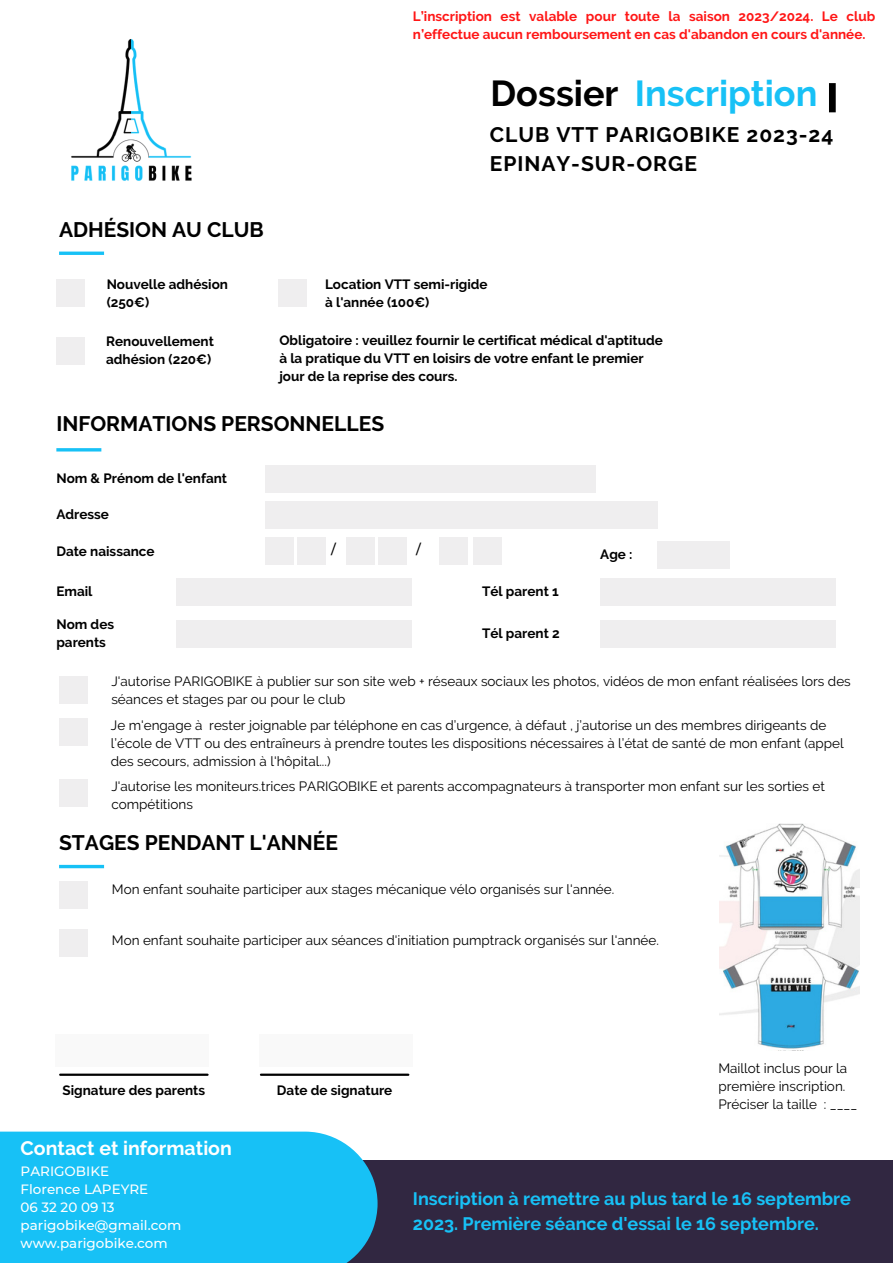
<style>
.page{position:relative;width:893px;height:1264px;background:#fff}
.page>*{position:absolute;margin:0;border:0;box-sizing:border-box;transform-origin:0 0}
.t1{font:700 36px "Raleway";color:#17c1f6}
.t2{font:700 36px "Raleway";color:#000}
.t3{font:700 21px "Raleway";color:#000}
.t4{font:700 21px "Raleway";letter-spacing:.045em;color:#000}
.t5{font:700 19.5px "Raleway";color:#fff}
.t6{font:700 18px/24.8px "Raleway";color:#17c1f6}
.t7{font:13.5px/18px "Raleway";color:#000}
.t8{font:700 13.5px/18px "Raleway";color:#000}
.t9{font:700 13.5px/18px "Raleway";color:#ff1616}
.t10{font:500 13.5px "Montserrat";color:#fff}
.t11{font:500 13.5px "Montserrat";color:#000}
</style>
<div class="page">
<hr style="left:60px;top:1073px;width:147px;height:2px;background:#000">
<hr style="left:261px;top:1073px;width:147px;height:2px;background:#000">
<div style="left:828px;top:83px;width:7px;height:29px;background:#000"></div>
<div style="left:0;top:1159px;width:892px;height:103px;background:#312741"></div>
<div style="left:0;top:1131px;width:377px;height:131px;background:#17c1f6"></div>
<div style="left:265px;top:465px;width:331px;height:27px;background:#efeeef"></div>
<div style="left:265px;top:501px;width:392px;height:27px;background:#efeeef"></div>
<div style="left:176px;top:578px;width:235px;height:28px;background:#efeeef"></div>
<div style="left:176px;top:620px;width:235px;height:27px;background:#efeeef"></div>
<div style="left:600px;top:578px;width:236px;height:28px;background:#efeeef"></div>
<div style="left:600px;top:620px;width:236px;height:27px;background:#efeeef"></div>
<div style="left:56px;top:1034px;width:153px;height:33px;background:#f9f9f9"></div>
<hr style="left:56px;top:448px;width:45px;height:3px;background:#17c1f6">
<div style="left:265px;top:537px;width:28px;height:28px;background:#efeeef"></div>
<div style="left:297px;top:537px;width:28px;height:28px;background:#efeeef"></div>
<div style="left:347px;top:537px;width:28px;height:28px;background:#efeeef"></div>
<div style="left:378px;top:537px;width:28px;height:28px;background:#efeeef"></div>
<div style="left:473px;top:537px;width:28px;height:28px;background:#efeeef"></div>
<div style="left:439px;top:537px;width:28px;height:28px;background:#efeeef"></div>
<img style="left:71px;top:39px;width:121px;height:142px">
<div style="left:56px;top:280px;width:28px;height:27px;background:#efeeef"></div>
<div style="left:278px;top:280px;width:28px;height:27px;background:#efeeef"></div>
<div style="left:56px;top:337px;width:28px;height:28px;background:#efeeef"></div>
<svg style="left:59px;top:864px;width:45px;height:4px"></svg>
<div style="left:59px;top:676px;width:28px;height:27px;background:#efeeef"></div>
<div style="left:59px;top:718px;width:28px;height:27px;background:#efeeef"></div>
<div style="left:260px;top:1034px;width:153px;height:33px;background:#f9f9f9"></div>
<div style="left:59px;top:881px;width:28px;height:28px;background:#efeeef"></div>
<div style="left:60px;top:779px;width:28px;height:27px;background:#efeeef"></div>
<svg style="left:59px;top:251px;width:45px;height:4px"></svg>
<div style="left:657px;top:541px;width:72px;height:27px;background:#efeeef"></div>
<div style="left:59px;top:929px;width:28px;height:28px;background:#efeeef"></div>
<img style="left:720px;top:823px;width:139px;height:226px">
<p class="t9" style="left:413px;top:7px;width:464px">L’inscription est valable pour toute la saison 2023/2024. Le club n’effectue aucun remboursement en cas d'abandon en cours d'année.</p>
<p class="t2" style="left:490px;top:72px;width:129px">Dossier</p>
<p class="t1" style="left:634px;top:72px;width:184px">Inscription</p>
<p class="t3" style="left:59px;top:217px;width:206px">ADHÉSION AU CLUB</p>
<p class="t4" style="left:489px;top:122px;width:345px">CLUB VTT PARIGOBIKE 2023-24</p>
<p class="t4" style="left:489px;top:151px;width:209px">EPINAY-SUR-ORGE</p>
<p class="t8" style="left:107px;top:275px;width:123px">Nouvelle adhésion (250€)</p>
<p class="t8" style="left:325px;top:275px;width:164px">Location VTT semi-rigide à l'année (100€)</p>
<p class="t8" style="left:106px;top:332px;width:109px">Renouvellement adhésion (220€)</p>
<p class="t8" style="left:279px;top:331px;width:385px">Obligatoire : veuillez fournir le certificat médical d'aptitude à la pratique du VTT en loisirs de votre enfant le premier jour de la reprise des cours.</p>
<p class="t3" style="left:56px;top:411px;width:329px">INFORMATIONS PERSONNELLES</p>
<p class="t8" style="left:56px;top:469px;width:172px">Nom &amp; Prénom de l'enfant</p>
<p class="t8" style="left:56px;top:505px;width:54px">Adresse</p>
<p class="t8" style="left:56px;top:542px;width:100px">Date naissance</p>
<p class="t8" style="left:56px;top:582px;width:38px">Email</p>
<p class="t8" style="left:56px;top:615px;width:59px">Nom des parents</p>
<p class="t11" style="left:331px;top:541px;width:6px">/</p>
<p class="t11" style="left:416px;top:541px;width:6px">/</p>
<p class="t8" style="left:600px;top:545px;width:34px">Age :</p>
<p class="t8" style="left:482px;top:582px;width:78px">Tél parent 1</p>
<p class="t8" style="left:482px;top:624px;width:79px">Tél parent 2</p>
<p class="t7" style="left:111px;top:671px;width:741px">J'autorise PARIGOBIKE à publier sur son site web + réseaux sociaux les photos, vidéos de mon enfant réalisées lors des séances et stages par ou pour le club</p>
<p class="t7" style="left:111px;top:716px;width:734px">Je m'engage à rester joignable par téléphone en cas d’urgence, à défaut , j’autorise un des membres dirigeants de l’école de VTT ou des entraîneurs à prendre toutes les dispositions nécessaires à l’état de santé de mon enfant (appel des secours, admission à l'hôpital...)</p>
<p class="t7" style="left:111px;top:777px;width:715px">J'autorise les moniteurs.trices PARIGOBIKE et parents accompagnateurs à transporter mon enfant sur les sorties et compétitions</p>
<p class="t3" style="left:59px;top:830px;width:280px">STAGES PENDANT L'ANNÉE</p>
<p class="t7" style="left:112px;top:880px;width:504px">Mon enfant souhaite participer aux stages mécanique vélo organisés sur l'année.</p>
<p class="t7" style="left:112px;top:931px;width:548px">Mon enfant souhaite participer aux séances d'initiation pumptrack organisés sur l'année.</p>
<p class="t8" style="left:63px;top:1081px;width:144px">Signature des parents</p>
<p class="t8" style="left:277px;top:1081px;width:117px">Date de signature</p>
<p class="t5" style="left:21px;top:1137px;width:213px">Contact et information</p>
<p class="t7" style="left:718px;top:1059px;width:140px">Maillot inclus pour la première inscription.<br>Préciser la taille : ____</p>
<p class="t10" style="left:21px;top:1163px;width:90px">PARIGOBIKE</p>
<p class="t10" style="left:21px;top:1181px;width:129px">Florence LAPEYRE</p>
<p class="t10" style="left:21px;top:1199px;width:96px">06 32 20 09 13</p>
<p class="t10" style="left:21px;top:1217px;width:162px">parigobike@gmail.com</p>
<p class="t10" style="left:21px;top:1235px;width:148px">www.parigobike.com</p>
<p class="t6" style="left:413px;top:1186px;width:439px">Inscription à remettre au plus tard le 16 septembre<br>2023. Première séance d'essai le 16 septembre.</p>
</div>
